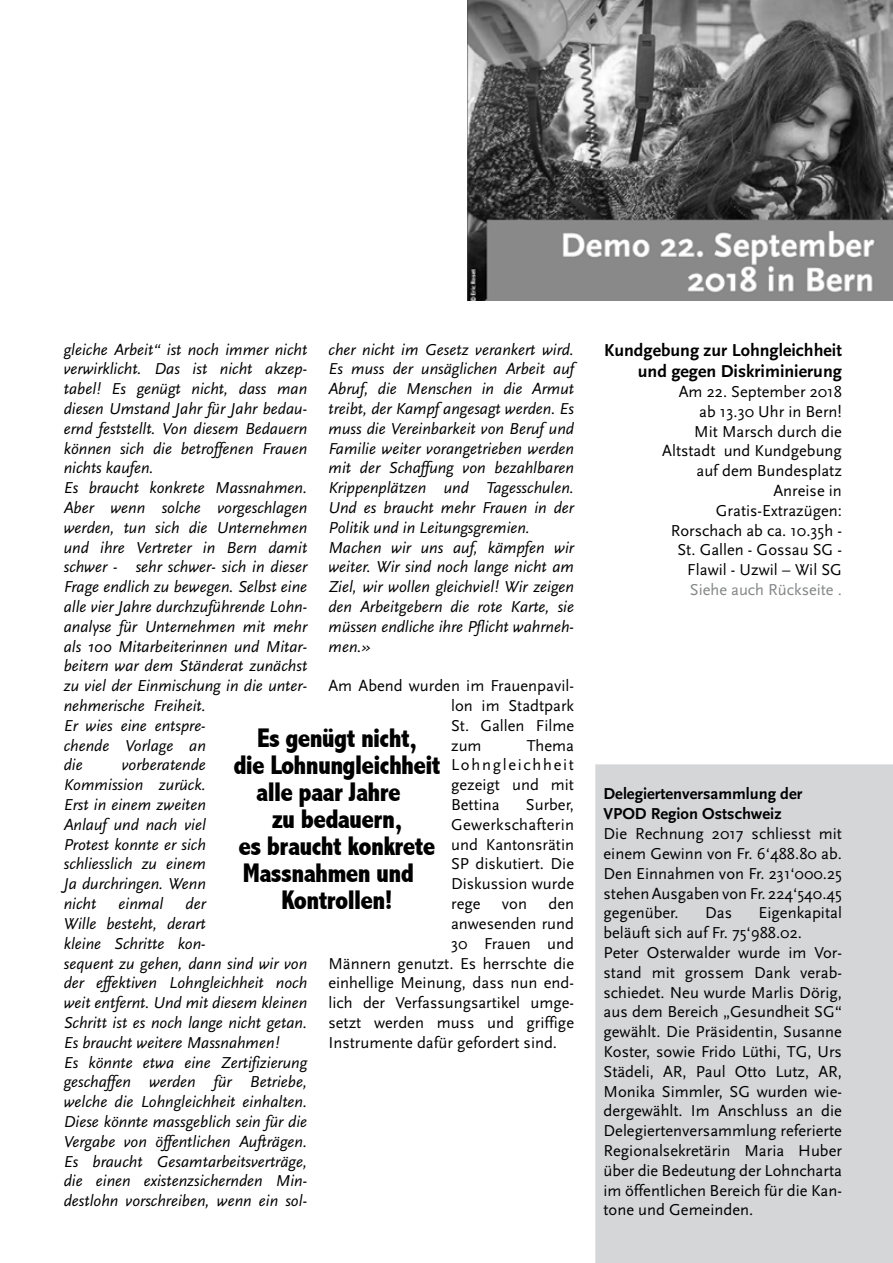
<style>
.page{position:relative;width:893px;height:1263px;background:#fff}
.page>*{position:absolute;margin:0;border:0;box-sizing:border-box;transform-origin:0 0}
.t1{font:800 condensed 27px "Abadi";letter-spacing:-.025em;color:#000}
.t2{font:700 18px/21.6px "Scala Sans";color:#000;text-align:right}
.t3{font:italic 16.5px/19.8px "Scala Sans";color:#000}
.t4{font:16.5px/19.8px "Scala Sans";color:#000;text-align:justify}
.t5{font:700 16.5px/19.8px "Scala Sans";color:#000}
.t6{font:16.5px "Scala Sans";color:#848687}
</style>
<div class="page">
<img style="left:468px;top:0;width:425px;height:300px">
<div style="left:595px;top:764px;width:298px;height:499px;background:#d5d6d7"></div>
<p class="t3" style="left:64px;top:340px;width:245px">gleiche Arbeit“ ist noch immer nicht verwirklicht. Das ist nicht akzep&shy;tabel! Es genügt nicht, dass man diesen Umstand Jahr für Jahr bedau&shy;ernd feststellt. Von diesem Bedauern können sich die betroffenen Frauen nichts kaufen.<br>Es braucht konkrete Massnahmen.<br>Aber wenn solche vorgeschlagen werden, tun sich die Unternehmen und ihre Vertreter in Bern damit schwer - sehr schwer- sich in dieser<br>Frage endlich zu bewegen. Selbst eine alle vier Jahre durchzuführende Lohn&shy;analyse für Unternehmen mit mehr als 100 Mitarbeiterinnen und Mitar&shy;beitern war dem Ständerat zunächst zu viel der Einmischung in die unter&shy;nehmerische Freiheit.<br>Er wies eine entspre-<br>chende Vorlage an<br>die</p>
<p class="t3" style="left:328px;top:340px;width:247px">cher nicht im Gesetz verankert wird.<br>Es muss der unsäglichen Arbeit auf Abruf, die Menschen in die Armut treibt, der Kampf angesagt werden. Es muss die Vereinbarkeit von Beruf und Familie weiter vorangetrieben werden mit der Schaffung von bezahlbaren Krippenplätzen und Tagesschulen.<br>Und es braucht mehr Frauen in der Politik und in Leitungsgremien.<br>Machen wir uns auf, kämpfen wir weiter. Wir sind noch lange nicht am Ziel, wir wollen gleichviel! Wir zeigen den Arbeitgebern die rote Karte, sie müssen endliche ihre Pflicht wahrneh&shy;men.»</p>
<p class="t4" style="left:451px;top:676px;width:124px;text-indent:-123px">Am Abend wurden im Frauenpavil&shy;lon im Stadtpark St. Gallen Filme zum</p>
<h1 class="t1" style="left:257px;top:723px;width:161px">Es genügt nicht,</h1>
<h1 class="t1" style="left:233px;top:750px;width:209px">die Lohnungleichheit</h1>
<h1 class="t1" style="left:256px;top:777px;width:146px">alle paar Jahre</h1>
<h1 class="t1" style="left:272px;top:804px;width:132px">zu bedauern,</h1>
<h1 class="t1" style="left:238px;top:831px;width:199px">es braucht konkrete</h1>
<h1 class="t1" style="left:243px;top:858px;width:173px">Massnahmen und</h1>
<h1 class="t1" style="left:281px;top:885px;width:113px">Kontrollen!</h1>
<p class="t4" style="left:451px;top:736px;width:124px;text-indent:76px">Thema Lohngleichheit gezeigt und mit Bettina</p>
<p class="t3" style="left:64px;top:755px;width:144px;text-align:justify;text-indent:58px">vorberatende Kommission zurück.<br>Erst in einem zweiten Anlauf und nach viel Protest konnte er sich schliesslich zu einem Ja durchringen. Wenn nicht</p>
<p class="t4" style="left:451px;top:795px;width:124px;text-indent:75px">Surber, Gewerkschafterin und Kantonsrätin SP diskutiert. Die Diskussion wurde rege</p>
<p class="t3" style="left:64px;top:894px;width:245px;text-indent:122px">der<br>Wille besteht, derart<br>kleine Schritte kon-<br>sequent zu gehen, dann sind wir von der effektiven Lohngleichheit noch weit entfernt. Und mit diesem kleinen<br>Schritt ist es noch lange nicht getan.<br>Es braucht weitere Massnahmen!<br>Es könnte etwa eine Zertifizierung geschaffen werden für Betriebe, welche die Lohngleichheit einhalten.<br>Diese könnte massgeblich sein für die<br>Vergabe von öffentlichen Aufträgen.<br>Es braucht Gesamtarbeitsverträge, die einen existenzsichernden Min&shy;destlohn vorschreiben, wenn ein sol-</p>
<p class="t3" style="left:119px;top:894px;width:46px">einmal</p>
<p class="t4" style="left:502px;top:894px;width:27px">von</p>
<p class="t4" style="left:548px;top:894px;width:27px">den</p>
<p class="t4" style="left:451px;top:914px;width:124px">anwesenden rund</p>
<p class="t4" style="left:451px;top:934px;width:124px">30 Frauen und</p>
<p class="t4" style="left:328px;top:953px;width:247px">Männern genutzt. Es herrschte die</p>
<p class="t4" style="left:328px;top:973px;width:247px">einhellige Meinung, dass nun end-</p>
<p class="t4" style="left:328px;top:993px;width:247px">lich der Verfassungsartikel umge-</p>
<p class="t4" style="left:328px;top:1013px;width:247px">setzt werden muss und griffige</p>
<p class="t4" style="left:328px;top:1033px;width:230px">Instrumente dafür gefordert sind.</p>
<p class="t2" style="left:604px;top:339px;width:239px">Kundgebung zur Lohngleichheit und gegen Diskriminierung</p>
<p class="t4" style="left:662px;top:382px;width:181px;text-align:right">Am 22. September 2018 ab 13.30 Uhr in Bern!<br>Mit Marsch durch die<br>Altstadt und Kundgebung auf dem Bundesplatz<br>Anreise in<br>Gratis-Extrazügen:<br>Rorschach ab ca. 10.35h -<br>St. Gallen - Gossau SG -<br>Flawil - Uzwil – Wil SG</p>
<p class="t6" style="left:690px;top:581px;width:154px">Siehe auch Rückseite .</p>
<p class="t5" style="left:603px;top:785px;width:200px">Delegiertenversammlung der<br>VPOD Region Ostschweiz</p>
<p class="t4" style="left:603px;top:824px;width:240px">Die Rechnung 2017 schliesst mit einem Gewinn von Fr. 6‘488.80 ab.<br>Den Einnahmen von Fr. 231‘000.25 stehen Ausgaben von Fr. 224‘540.45 gegenüber.</p>
<p class="t4" style="left:603px;top:903px;width:240px;text-align:left;text-indent:155px">Eigenkapital beläuft sich auf Fr. 75‘988.02.<br>Peter Osterwalder wurde im Vor&shy;stand mit grossem Dank verab&shy;schiedet. Neu wurde Marlis Dörig, aus dem Bereich „Gesundheit SG“ gewählt. Die Präsidentin, Susanne<br>Koster, sowie Frido Lüthi, TG, Urs<br>Städeli, AR, Paul Otto Lutz, AR,<br>Monika Simmler, SG wurden wie&shy;dergewählt. Im Anschluss an die<br>Delegiertenversammlung referierte<br>Regionalsekretärin Maria Huber über die Bedeutung der Lohncharta im öffentlichen Bereich für die Kan&shy;tone und Gemeinden.</p>
<p class="t4" style="left:705px;top:903px;width:28px">Das</p>
</div>
